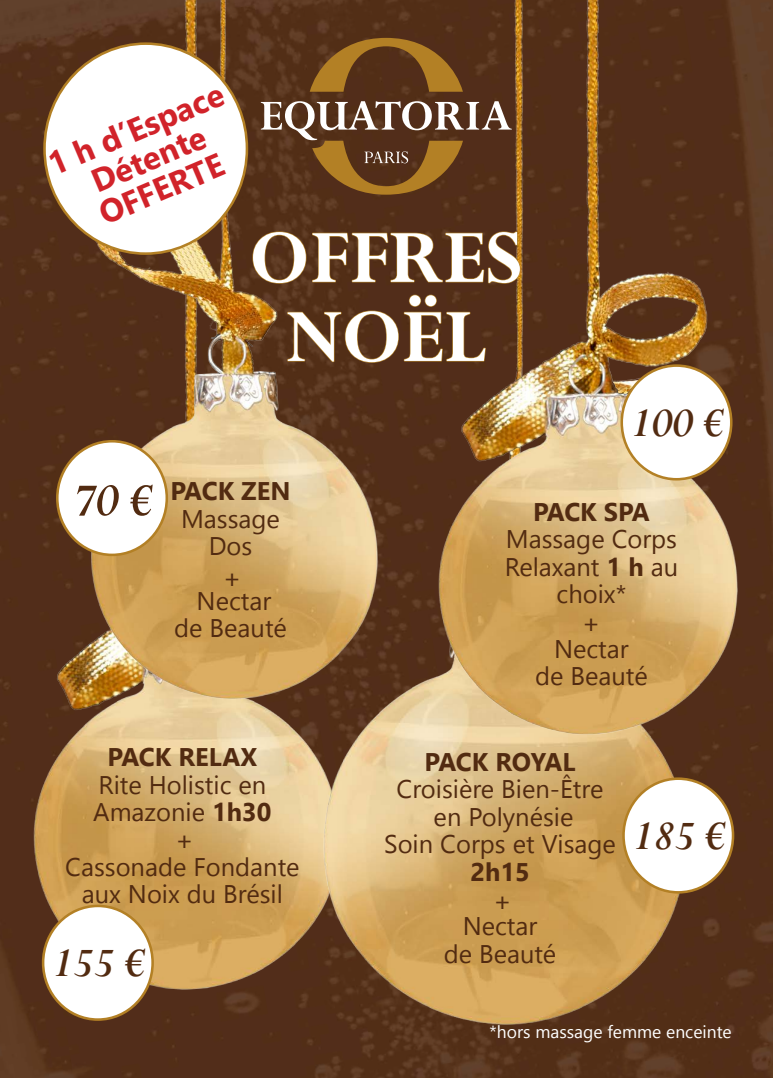
<style>
.page{position:relative;width:773px;height:1078px;background:#fff}
.page>*{position:absolute;margin:0;border:0;box-sizing:border-box;transform-origin:0 0}
.t1{font:700 83px "Perpetua";color:#fff}
.t2{font:italic 700 50px "Perpetua";color:#522b11}
.t3{font:italic 700 45px "Perpetua";color:#522b11}
.t4{font:700 32.5px "Nirmala UI";color:#d1232a}
.t5{font:25.5px/27.5px "Nirmala UI";color:#522b11;text-align:center}
.t6{font:700 25.5px "Nirmala UI";color:#522b11}
.t7{font:700 25.5px "Minion Pro";color:#522b11}
.t8{font:17.5px "Nirmala UI";color:#fff}
.s1{font-weight:700}
</style>
<div class="page">
<img style="left:0;top:0;width:772px;height:1077px">
<img style="left:31px;top:0;width:282px;height:1001px">
<img style="left:78px;top:0;width:235px;height:714px">
<img style="left:313px;top:0;width:378px;height:1041px">
<img style="left:434px;top:0;width:309px;height:746px">
<div style="left:57px;top:441px;width:110px;height:113px;background:#fff;border-radius:50%"></div>
<div style="left:56px;top:440px;width:112px;height:116px;border:3px solid #b38025;border-radius:50%"></div>
<div style="left:621px;top:365px;width:110px;height:114px;background:#fff;border-radius:50%"></div>
<div style="left:620px;top:364px;width:112px;height:116px;border:3px solid #b38025;border-radius:50%"></div>
<div style="left:45px;top:44px;width:202px;height:209px;background:#fff;border-radius:50%"></div>
<div style="left:43px;top:905px;width:110px;height:114px;background:#fff;border-radius:50%"></div>
<div style="left:42px;top:904px;width:112px;height:116px;border:3px solid #b38025;border-radius:50%"></div>
<div style="left:623px;top:778px;width:110px;height:114px;background:#fff;border-radius:50%"></div>
<div style="left:622px;top:777px;width:112px;height:116px;border:3px solid #b38025;border-radius:50%"></div>
<svg style="left:309px;top:38px;width:154px;height:54px;background:#774d1d"></svg>
<svg style="left:261px;top:101px;width:250px;height:94px;background:#745236"></svg>
<svg style="left:252px;top:230px;width:269px;height:54px;background:#623c1c"></svg>
<svg style="left:286px;top:294px;width:200px;height:69px;background:#5d381b"></svg>
<p class="t4" style="left:40px;top:142px;width:189px;rotate:-23deg">1 h d’Espace</p>
<p class="t4" style="left:83px;top:159px;width:123px;rotate:-23deg">Détente</p>
<p class="t4" style="left:91px;top:191px;width:134px;rotate:-23deg">OFFERTE</p>
<p class="t1" style="left:249px;top:205px;width:275px">OFFRES</p>
<p class="t1" style="left:287px;top:285px;width:201px">NOËL</p>
<p class="t3" style="left:630px;top:394px;width:94px">100 €</p>
<p class="t2" style="left:72px;top:469px;width:81px">70 €</p>
<p class="t6" style="left:170px;top:471px;width:121px">PACK ZEN</p>
<p class="t5" style="left:181px;top:503px;width:100px">Massage</p>
<p class="t5" style="left:209px;top:531px;width:45px">Dos</p>
<p class="t5" style="left:197px;top:586px;width:76px">Nectar</p>
<p class="t5" style="left:174px;top:613px;width:114px">de Beauté</p>
<p class="t7" style="left:225px;top:560px;width:16px">+</p>
<p class="t6" style="left:108px;top:737px;width:151px">PACK RELAX</p>
<p class="t5" style="left:98px;top:769px;width:169px">Rite Holistic en</p>
<p class="t5" style="left:93px;top:796px;width:180px">Amazonie <span class="s1">1h30</span></p>
<p class="t5" style="left:65px;top:851px;width:236px">Cassonade Fondante aux Noix du Brésil</p>
<p class="t7" style="left:177px;top:822px;width:16px">+</p>
<p class="t3" style="left:52px;top:934px;width:94px">155 €</p>
<p class="t6" style="left:533px;top:492px;width:118px">PACK SPA</p>
<p class="t5" style="left:505px;top:524px;width:173px">Massage Corps</p>
<p class="t5" style="left:504px;top:551px;width:175px">Relaxant <span class="s1">1 h</span> au choix*</p>
<p class="t5" style="left:554px;top:633px;width:76px">Nectar</p>
<p class="t5" style="left:535px;top:661px;width:114px">de Beauté</p>
<p class="t7" style="left:583px;top:604px;width:16px">+</p>
<p class="t6" style="left:424px;top:742px;width:152px">PACK ROYAL</p>
<p class="t5" style="left:396px;top:774px;width:208px">Croisière Bien-Être</p>
<p class="t5" style="left:433px;top:801px;width:141px">en Polynésie</p>
<p class="t5" style="left:384px;top:828px;width:233px">Soin Corps et Visage</p>
<p class="t6" style="left:470px;top:851px;width:61px">2h15</p>
<p class="t5" style="left:462px;top:911px;width:76px">Nectar</p>
<p class="t5" style="left:443px;top:938px;width:114px">de Beauté</p>
<p class="t7" style="left:495px;top:882px;width:16px">+</p>
<p class="t3" style="left:632px;top:807px;width:94px">185 €</p>
<p class="t8" style="left:489px;top:1017px;width:243px">*hors massage femme enceinte</p>
</div>
